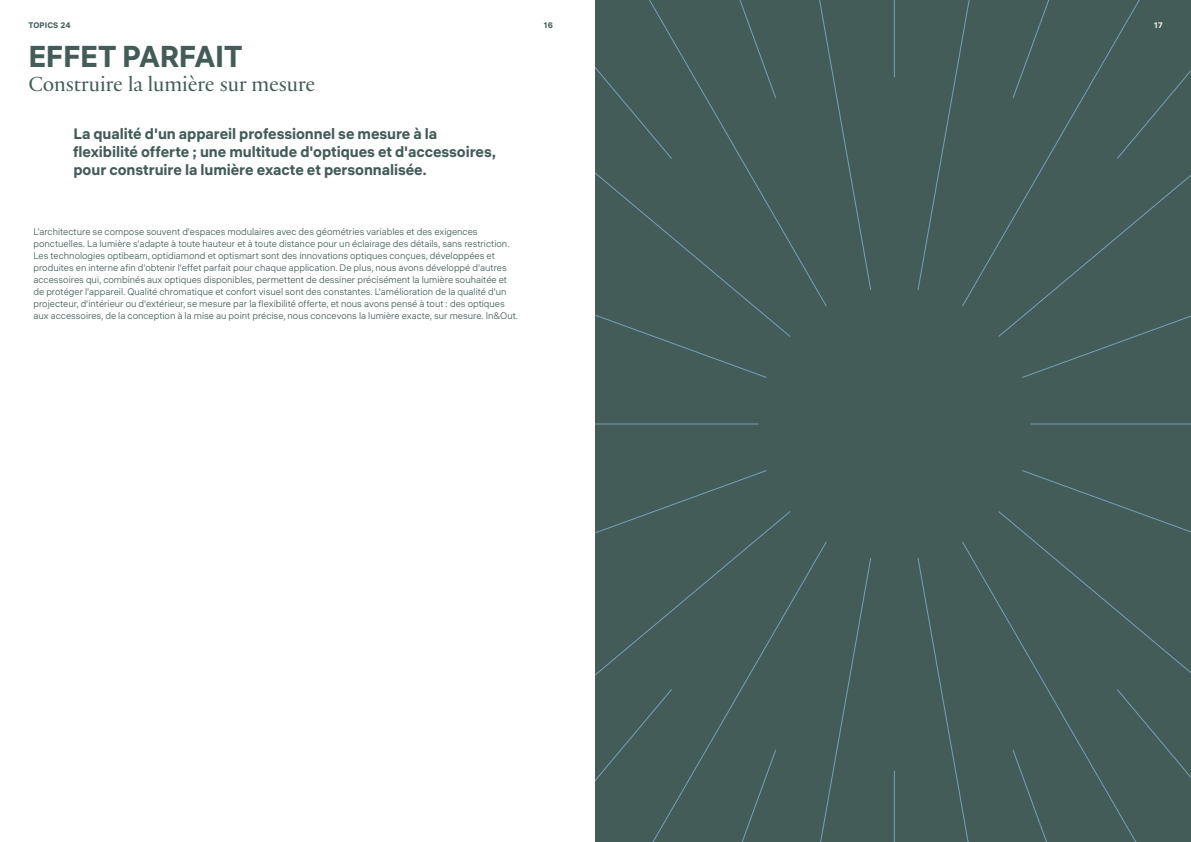
<style>
.page{position:relative;width:1191px;height:842px;background:#fff}
.page>*{position:absolute;margin:0;border:0;box-sizing:border-box;transform-origin:0 0}
.t1{font:700 30px "ALS Hauss";letter-spacing:-.015em;color:#435c58}
.t2{font:22px "Practice";letter-spacing:-.005em;color:#435c58}
.t3{font:700 15px/18px "ALS Hauss";letter-spacing:-.005em;color:#435c58}
.t4{font:9.5px/12px "ALS Hauss";color:#435c58}
.t5{font:700 8px "ALS Hauss";letter-spacing:.02em;color:#435c58}
.t6{font:700 8px "ALS Hauss";color:#f5f1e3}
</style>
<div class="page">
<div style="left:595px;top:0;width:596px;height:842px;background:#435c58"></div>
<hr style="left:894px;top:0;width:1px;height:77px;background:#769db6">
<hr style="left:894px;top:770px;width:1px;height:72px;background:#769db6">
<svg style="left:1174px;top:758px;width:17px;height:20px"></svg>
<svg style="left:1174px;top:70px;width:17px;height:20px"></svg>
<svg style="left:917px;top:558px;width:44px;height:246px"></svg>
<svg style="left:827px;top:40px;width:45px;height:250px"></svg>
<svg style="left:961px;top:541px;width:175px;height:301px"></svg>
<svg style="left:997px;top:511px;width:194px;height:247px"></svg>
<svg style="left:1021px;top:470px;width:170px;height:132px"></svg>
<svg style="left:595px;top:0;width:182px;height:378px"></svg>
<hr style="left:595px;top:423px;width:163px;height:1px;background:#769db6">
<hr style="left:1030px;top:423px;width:161px;height:1px;background:#769db6">
<svg style="left:1022px;top:338px;width:110px;height:40px"></svg>
<svg style="left:595px;top:510px;width:196px;height:248px"></svg>
<svg style="left:998px;top:90px;width:193px;height:248px"></svg>
<svg style="left:634px;top:540px;width:193px;height:302px"></svg>
<svg style="left:962px;top:0;width:192px;height:308px"></svg>
<svg style="left:917px;top:0;width:68px;height:291px"></svg>
<svg style="left:803px;top:557px;width:69px;height:285px"></svg>
<p class="t5" style="left:28px;top:21px;width:44px">TOPICS 24</p>
<p class="t5" style="left:544px;top:21px;width:11px">16</p>
<p class="t6" style="left:1154px;top:21px;width:10px">17</p>
<h1 class="t1" style="left:28px;top:37px;width:216px">EFFET PARFAIT</h1>
<h2 class="t2" style="left:28px;top:70px;width:288px">Construire la lumière sur mesure</h2>
<h3 class="t3" style="left:73px;top:124px;width:424px">La qualité d'un appareil professionnel se mesure à la flexibilité offerte ; une multitude d'optiques et d'accessoires, pour construire la lumière exacte et personnalisée.</h3>
<p class="t4" style="left:33px;top:225px;width:486px">L’architecture se compose souvent d'espaces modulaires avec des géométries variables et des exigences ponctuelles. La lumière s'adapte à toute hauteur et à toute distance pour un éclairage des détails, sans restriction.<br>Les technologies optibeam, optidiamond et optismart sont des innovations optiques conçues, développées et produites en interne afin d'obtenir l'effet parfait pour chaque application. De plus, nous avons développé d'autres accessoires qui, combinés aux optiques disponibles, permettent de dessiner précisément la lumière souhaitée et de protéger l'appareil. Qualité chromatique et confort visuel sont des constantes. L'amélioration de la qualité d'un projecteur, d'intérieur ou d'extérieur, se mesure par la flexibilité offerte, et nous avons pensé à tout : des optiques aux accessoires, de la conception à la mise au point précise, nous concevons la lumière exacte, sur mesure. In&amp;Out.</p>
</div>
